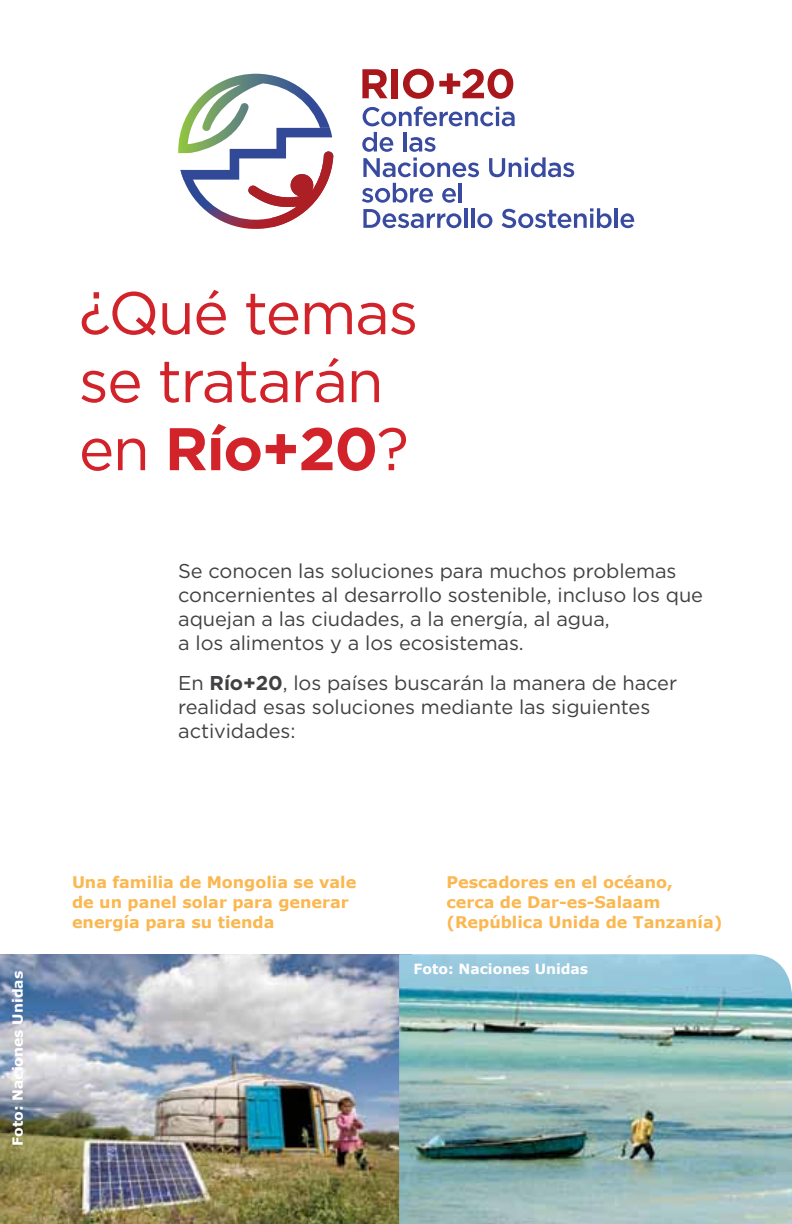
<style>
.page{position:relative;width:792px;height:1224px;background:#fff}
.page>*{position:absolute;margin:0;border:0;box-sizing:border-box;transform-origin:0 0}
.Title_1{font:60px/68px "Gotham";letter-spacing:-.025em;color:#d2232a}
.Body_text{font:20px/24px "Gotham";letter-spacing:-.005em;color:#414042}
.TEXTPHOTOPAGE_1_copy{font:700 16px/20px "Verdana";color:#fbb750}
.Foto_credit{font:700 14px "Verdana";color:#fff}
.s1{font-weight:700}
</style>
<div class="page">
<img style="left:0;top:954px;width:399px;height:270px">
<img style="left:399px;top:954px;width:393px;height:270px">
<svg style="left:363px;top:106px;width:152px;height:20px"></svg>
<svg style="left:362px;top:132px;width:31px;height:20px"></svg>
<hr style="left:403px;top:132px;width:4px;height:20px;background:#394ba0">
<svg style="left:409px;top:137px;width:27px;height:15px"></svg>
<svg style="left:363px;top:158px;width:116px;height:19px"></svg>
<svg style="left:489px;top:157px;width:85px;height:20px"></svg>
<svg style="left:362px;top:183px;width:71px;height:20px"></svg>
<svg style="left:442px;top:188px;width:14px;height:15px"></svg>
<hr style="left:459px;top:183px;width:3px;height:19px;background:#394ba0">
<svg style="left:363px;top:209px;width:98px;height:19px"></svg>
<hr style="left:464px;top:208px;width:4px;height:20px;background:#394ba0">
<hr style="left:471px;top:208px;width:4px;height:20px;background:#394ba0">
<svg style="left:477px;top:213px;width:15px;height:15px"></svg>
<svg style="left:502px;top:208px;width:110px;height:20px"></svg>
<hr style="left:614px;top:208px;width:4px;height:20px;background:#394ba0">
<svg style="left:621px;top:213px;width:13px;height:15px"></svg>
<svg style="left:362px;top:69px;width:26px;height:29px"></svg>
<div style="left:392px;top:69px;width:6px;height:29px;background:#a9171c"></div>
<svg style="left:403px;top:69px;width:110px;height:30px"></svg>
<svg style="left:178px;top:74px;width:155px;height:155px"></svg>
<p class="Title_1" style="left:79px;top:278px;width:341px">¿Qué temas se tratarán en <span class="s1">Río+20</span>?</p>
<p class="Body_text" style="left:178px;top:558px;width:526px">Se conocen las soluciones para muchos problemas concernientes al desarrollo sostenible, incluso los que aquejan a las ciudades, a la energía, al agua,<br>a los alimentos y a los ecosistemas.</p>
<p class="Body_text" style="left:178px;top:670px;width:500px">En <span class="s1">Río+20</span>, los países buscarán la manera de hacer realidad esas soluciones mediante las siguientes actividades:</p>
<p class="Foto_credit" style="left:9px;top:1146px;width:176px;rotate:-90deg">Foto: Naciones Unidas</p>
<p class="TEXTPHOTOPAGE_1_copy" style="left:72px;top:872px;width:286px">Una familia de Mongolia se vale de un panel solar para generar energía para su tienda</p>
<p class="TEXTPHOTOPAGE_1_copy" style="left:446px;top:872px;width:278px">Pescadores en el océano, cerca de Dar-es-Salaam (República Unida de Tanzanía)</p>
<p class="Foto_credit" style="left:413px;top:960px;width:176px">Foto: Naciones Unidas</p>
</div>
